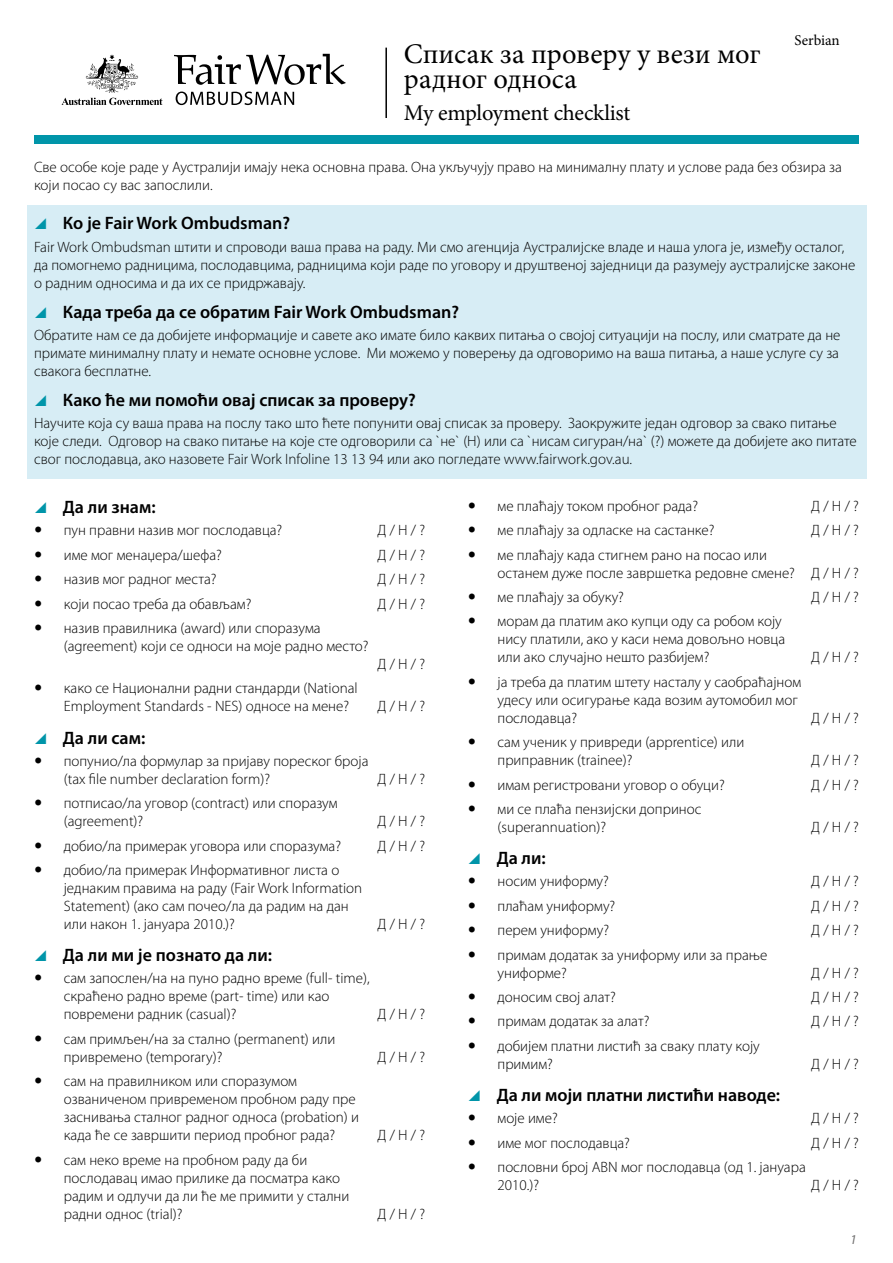
<style>
.page{position:relative;width:893px;height:1263px;background:#fff}
.page>*{position:absolute;margin:0;border:0;box-sizing:border-box;transform-origin:0 0}
.Head{font:28.5px/25.5px "Minion Pro";color:#000}
.t1{font:22.5px "Minion Pro";letter-spacing:-.015em;color:#000}
.t2{font:600 18px "Myriad Pro";color:#000}
.body{font:300 15px/18px "Myriad Pro";color:#000}
.t3{font:15px "Minion Pro";color:#000}
.t4{font:italic 13.5px "Myriad Pro";color:#706f6f}
</style>
<div class="page">
<div style="left:34px;top:135px;width:825px;height:9px;background:#0095a9"></div>
<hr style="left:385px;top:48px;width:2px;height:70px;background:#000">
<div style="left:27px;top:205px;width:839px;height:273px;background:#d7edf5"></div>
<svg style="left:61px;top:54px;width:101px;height:51px"></svg>
<svg style="left:174px;top:54px;width:171px;height:31px"></svg>
<svg style="left:176px;top:92px;width:118px;height:13px"></svg>
<p class="t3" style="left:794px;top:30px;width:47px">Serbian</p>
<p class="Head" style="left:404px;top:41px;width:358px">Списак за проверу у вези мог радног односа</p>
<p class="t1" style="left:404px;top:98px;width:228px">My employment checklist</p>
<p class="body" style="left:34px;top:158px;width:809px">Све особе које раде у Аустралији имају нека основна права. Она укључују право на минималну плату и услове рада без обзира за који посао су вас запослили.</p>
<p class="t2" style="left:63px;top:212px;width:229px">Ко је Fair Work Ombudsman?</p>
<p class="body" style="left:34px;top:237px;width:823px">Fair Work Ombudsman штити и спроводи ваша права на раду. Ми смо агенција Аустралијске владе и наша улога је, између осталог, да помогнемо радницима, послодавцима, радницима који раде по уговору и друштвеној заједници да разумеју аустралијске законе о радним односима и да их се придржавају.</p>
<p class="t2" style="left:63px;top:300px;width:398px">Када треба да се обратим Fair Work Ombudsman?</p>
<p class="body" style="left:34px;top:326px;width:808px;text-align:justify">Обратите нам се да добијете информације и савете ако имате било каквих питања о својој ситуацији на послу, или сматрате да не примате минималну плату и немате основне услове. Ми можемо у поверењу да одговоримо на ваша питања, а наше услуге су за свакога бесплатне.</p>
<p class="t2" style="left:63px;top:389px;width:354px">Како ће ми помоћи овај списак за проверу?</p>
<p class="body" style="left:34px;top:414px;width:824px">Научите која су ваша права на послу тако што ћете попунити овај списак за проверу. Заокружите један одговор за свако питање које следи. Одговор на свако питање на које сте одговорили са `не` (Н) или са `нисам сигуран/на` (?) можете да добијете ако питате свог послодавца, ако назовете Fair Work Infoline 13 13 94 или ако погледате www.fairwork.gov.au.</p>
<p class="t2" style="left:63px;top:496px;width:94px">Да ли знам:</p>
<p class="body" style="left:64px;top:521px;width:220px">пун правни назив мог послодавца?</p>
<p class="body" style="left:377px;top:521px;width:49px">Д / Н / ?</p>
<p class="body" style="left:64px;top:546px;width:160px">име мог менаџера/шефа?</p>
<p class="body" style="left:377px;top:546px;width:49px">Д / Н / ?</p>
<p class="body" style="left:64px;top:570px;width:154px">назив мог радног места?</p>
<p class="body" style="left:377px;top:570px;width:49px">Д / Н / ?</p>
<p class="body" style="left:64px;top:594px;width:189px">који посао треба да обављам?</p>
<p class="body" style="left:377px;top:594px;width:49px">Д / Н / ?</p>
<p class="body" style="left:64px;top:619px;width:306px">назив правилника (award) или споразума (agreement) који се односи на моје радно место?</p>
<p class="body" style="left:377px;top:655px;width:49px">Д / Н / ?</p>
<p class="body" style="left:64px;top:679px;width:295px">како се Национални радни стандарди (National<br>Employment Standards - NES) односе на мене?</p>
<p class="body" style="left:497px;top:497px;width:202px">ме плаћају током пробног рада?</p>
<p class="body" style="left:811px;top:497px;width:49px">Д / Н / ?</p>
<p class="body" style="left:497px;top:521px;width:219px">ме плаћају за одласке на састанке?</p>
<p class="body" style="left:811px;top:521px;width:49px">Д / Н / ?</p>
<p class="body" style="left:497px;top:545px;width:363px">ме плаћају када стигнем рано на посао или<br>останем дуже после завршетка редовне смене? Д / Н / ?</p>
<p class="body" style="left:497px;top:588px;width:128px">ме плаћају за обуку?</p>
<p class="body" style="left:811px;top:588px;width:49px">Д / Н / ?</p>
<p class="body" style="left:497px;top:612px;width:289px">морам да платим ако купци оду са робом коју нису платили, ако у каси нема довољно новца или ако случајно нешто разбијем?</p>
<p class="body" style="left:811px;top:648px;width:49px">Д / Н / ?</p>
<p class="body" style="left:497px;top:673px;width:305px">ја треба да платим штету насталу у саобраћајном удесу или осигурање када возим аутомобил мог послодавца?</p>
<p class="body" style="left:377px;top:697px;width:49px">Д / Н / ?</p>
<p class="body" style="left:811px;top:709px;width:49px">Д / Н / ?</p>
<p class="t2" style="left:63px;top:726px;width:84px">Да ли сам:</p>
<p class="body" style="left:64px;top:752px;width:306px">попунио/ла формулар за пријаву пореског броја (tax file number declaration form)?</p>
<p class="body" style="left:64px;top:794px;width:275px">потписао/ла уговор (contract) или споразум (agreement)?</p>
<p class="body" style="left:377px;top:770px;width:49px">Д / Н / ?</p>
<p class="body" style="left:377px;top:812px;width:49px">Д / Н / ?</p>
<p class="body" style="left:64px;top:836px;width:279px">добио/ла примерак уговора или споразума?</p>
<p class="body" style="left:377px;top:836px;width:49px">Д / Н / ?</p>
<p class="body" style="left:64px;top:861px;width:300px">добио/ла примерак Информативног листа о једнаким правима на раду (Fair Work Information Statement) (ако сам почео/ла да радим на дан или након 1. јануара 2010.)?</p>
<p class="body" style="left:377px;top:915px;width:49px">Д / Н / ?</p>
<p class="t2" style="left:63px;top:944px;width:211px">Да ли ми је познато да ли:</p>
<p class="body" style="left:64px;top:969px;width:307px">сам запослен/на на пуно радно време (full- time), скраћено радно време (part- time) или као повремени радник (casual)?</p>
<p class="body" style="left:64px;top:1030px;width:273px">сам примљен/на за стално (permanent) или привремено (temporary)?</p>
<p class="body" style="left:64px;top:1072px;width:297px">сам на правилником или споразумом озваниченом привременом пробном раду пре заснивања сталног радног односа (probation) и када ће се завршити период пробног рада?</p>
<p class="body" style="left:64px;top:1150px;width:287px">сам неко време на пробном раду да би послодавац имао прилике да посматра како радим и одлучи да ли ће ме примити у стални радни однос (trial)?</p>
<p class="body" style="left:377px;top:1005px;width:49px">Д / Н / ?</p>
<p class="body" style="left:377px;top:1048px;width:49px">Д / Н / ?</p>
<p class="body" style="left:377px;top:1126px;width:49px">Д / Н / ?</p>
<p class="body" style="left:377px;top:1204px;width:49px">Д / Н / ?</p>
<p class="body" style="left:497px;top:733px;width:248px">сам ученик у привреди (apprentice) или приправник (trainee)?</p>
<p class="body" style="left:811px;top:751px;width:49px">Д / Н / ?</p>
<p class="body" style="left:497px;top:775px;width:229px">имам регистровани уговор о обуци?</p>
<p class="body" style="left:811px;top:775px;width:49px">Д / Н / ?</p>
<p class="body" style="left:497px;top:800px;width:205px">ми се плаћа пензијски допринос (superannuation)?</p>
<p class="body" style="left:811px;top:818px;width:49px">Д / Н / ?</p>
<p class="t2" style="left:497px;top:847px;width:51px">Да ли:</p>
<p class="body" style="left:497px;top:872px;width:113px">носим униформу?</p>
<p class="body" style="left:811px;top:872px;width:49px">Д / Н / ?</p>
<p class="body" style="left:497px;top:897px;width:119px">плаћам униформу?</p>
<p class="body" style="left:811px;top:897px;width:49px">Д / Н / ?</p>
<p class="body" style="left:497px;top:921px;width:113px">перем униформу?</p>
<p class="body" style="left:811px;top:921px;width:49px">Д / Н / ?</p>
<p class="body" style="left:497px;top:945px;width:271px">примам додатак за униформу или за прање униформе?</p>
<p class="body" style="left:811px;top:963px;width:49px">Д / Н / ?</p>
<p class="body" style="left:497px;top:988px;width:120px">доносим свој алат?</p>
<p class="body" style="left:811px;top:988px;width:49px">Д / Н / ?</p>
<p class="body" style="left:497px;top:1012px;width:154px">примам додатак за алат?</p>
<p class="body" style="left:811px;top:1012px;width:49px">Д / Н / ?</p>
<p class="body" style="left:497px;top:1036px;width:264px">добијем платни листић за сваку плату коју примим?</p>
<p class="body" style="left:811px;top:1054px;width:49px">Д / Н / ?</p>
<p class="t2" style="left:497px;top:1083px;width:285px">Да ли моји платни листићи наводе:</p>
<p class="body" style="left:497px;top:1109px;width:62px">моје име?</p>
<p class="body" style="left:811px;top:1109px;width:49px">Д / Н / ?</p>
<p class="body" style="left:497px;top:1133px;width:134px">име мог послодавца?</p>
<p class="body" style="left:811px;top:1133px;width:49px">Д / Н / ?</p>
<p class="body" style="left:497px;top:1158px;width:310px">пословни број ABN мог послодавца (од 1. јануара<br>2010.)?</p>
<p class="body" style="left:811px;top:1176px;width:49px">Д / Н / ?</p>
<p class="t4" style="left:850px;top:1231px;width:8px">1</p>
</div>
